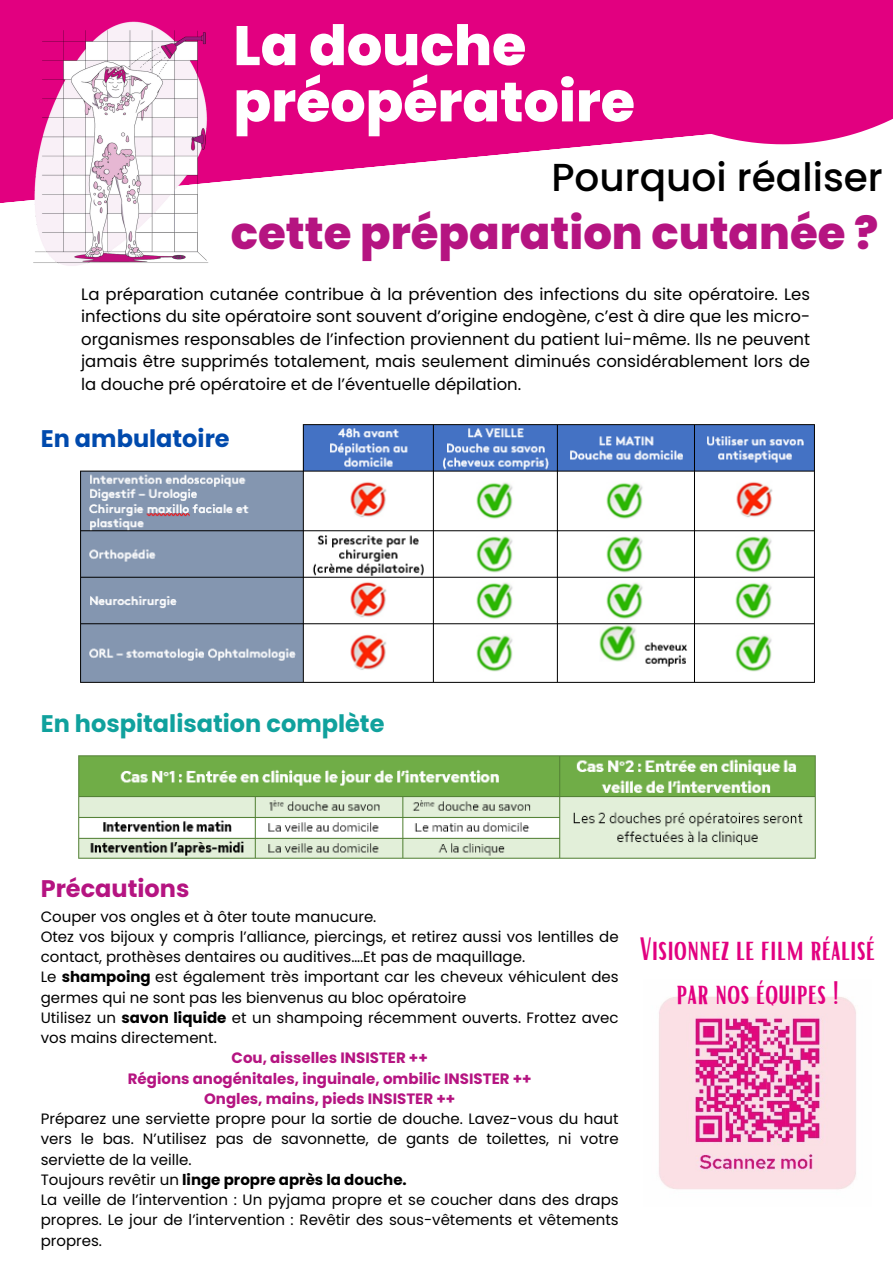
<style>
.page{position:relative;width:893px;height:1264px;background:#fff}
.page>*{position:absolute;margin:0;border:0;box-sizing:border-box;transform-origin:0 0}
.t1{font:800 55.5px/56.2px "Poppins";color:#fff}
.t2{font:800 45px "Poppins";color:#b51481}
.t3{font:500 39px "Poppins";color:#000}
.t4{font:31.5px/43.8px "Bright";color:#e20080;text-align:center}
.t5{font:700 24px "Poppins";color:#10a19d}
.t6{font:700 24px "Poppins";color:#004aad}
.t7{font:700 24px "Poppins";color:#b51481}
.t8{font:16.5px/22.5px "Poppins";color:#000;text-align:justify}
.t9{font:15px/20.2px "Poppins";color:#000}
.t10{font:700 15px "Poppins";color:#b51481}
.t11{font:700 15px "Poppins";color:#000}
.s1{font-weight:700}
.s2{font-weight:400}
</style>
<div class="page">
<svg style="left:0;top:0;width:793px;height:180px;fill:#e20080"></svg>
<div style="left:532px;top:0;width:360px;height:144px;background:#e20080"></div>
<img style="left:0;top:14px;width:244px;height:252px">
<img style="left:659px;top:996px;width:197px;height:194px">
<img style="left:78px;top:755px;width:738px;height:104px">
<img style="left:80px;top:424px;width:735px;height:259px">
<p class="t1" style="left:233px;top:18px;width:403px">La douche préopératoire</p>
<h2 class="t3" style="left:551px;top:150px;width:333px">Pourquoi réaliser</h2>
<p class="t2" style="left:231px;top:202px;width:649px">cette préparation cutanée ?</p>
<p class="t8" style="left:81px;top:283px;width:730px">La préparation cutanée contribue à la prévention des infections du site opératoire. Les infections du site opératoire sont souvent d’origine endogène, c’est à dire que les micro&shy;organismes responsables de l’infection proviennent du patient lui-même. Ils ne peuvent jamais être supprimés totalement, mais seulement diminués considérablement lors de la douche pré opératoire et de l’éventuelle dépilation.</p>
<h5 class="t6" style="left:41px;top:422px;width:190px">En ambulatoire</h5>
<h5 class="t5" style="left:41px;top:706px;width:345px">En hospitalisation complète</h5>
<p class="t7" style="left:41px;top:872px;width:150px">Précautions</p>
<p class="t9" style="left:41px;top:906px;width:337px">Couper vos ongles et à ôter toute manucure.</p>
<h5 class="t9" style="left:41px;top:926px;width:579px">Otez vos bijoux y compris l’alliance, piercings, et retirez aussi vos lentilles de contact, prothèses dentaires ou auditives….Et pas de maquillage.</h5>
<p class="t9" style="left:41px;top:966px;width:579px">Le <span class="s1">shampoing</span> est également très important car les cheveux véhiculent des germes qui ne sont pas les bienvenus au bloc opératoire</p>
<p class="t9" style="left:41px;top:1007px;width:579px">Utilisez un <span class="s1">savon liquide</span> et un shampoing récemment ouverts. Frottez avec vos mains directement.</p>
<p class="t10" style="left:231px;top:1047px;width:198px">Cou, aisselles INSISTER ++</p>
<p class="t10" style="left:128px;top:1067px;width:405px">Régions anogénitales, inguinale, ombilic INSISTER ++</p>
<p class="t10" style="left:204px;top:1088px;width:252px">Ongles, mains, pieds INSISTER ++</p>
<p class="t9" style="left:41px;top:1108px;width:579px;text-align:justify">Préparez une serviette propre pour la sortie de douche. Lavez-vous du haut vers le bas. N’utilisez pas de savonnette, de gants de toilettes, ni votre serviette de la veille.</p>
<p class="t11" style="left:41px;top:1169px;width:367px"><span class="s2">Toujours revêtir un</span> linge propre après la douche.</p>
<p class="t9" style="left:41px;top:1189px;width:579px;text-align:justify">La veille de l’intervention : Un pyjama propre et se coucher dans des draps propres. Le jour de l’intervention : Revêtir des sous-vêtements et vêtements propres.</p>
<p class="t4" style="left:639px;top:926px;width:237px">Visionnez le film réalisé par nos équipes !</p>
</div>
